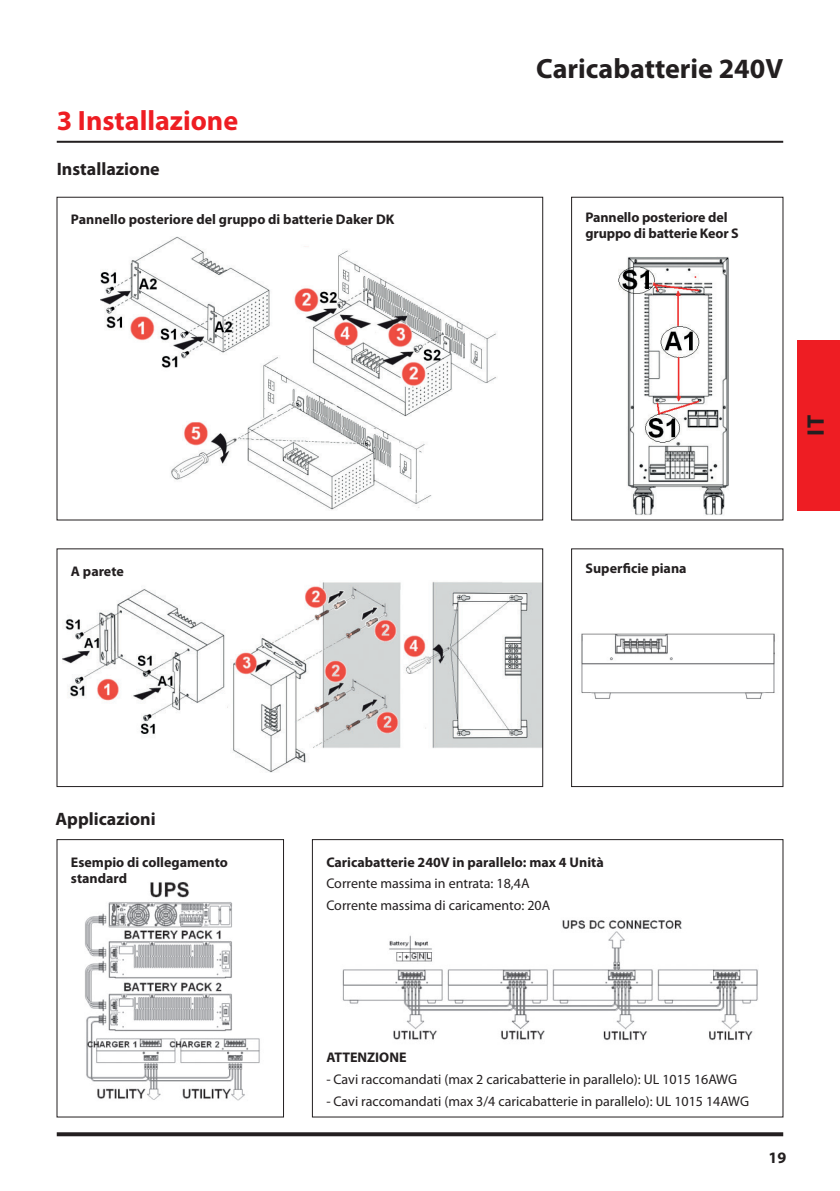
<style>
.page{position:relative;width:840px;height:1191px;background:#fff}
.page>*{position:absolute;margin:0;border:0;box-sizing:border-box;transform-origin:0 0}
.t1{font:700 28px "Myriad Pro";color:#231f20}
.t2{font:700 28px "Myriad Pro";color:#ee1d23}
.t3{font:700 24px "Myriad Pro";color:#231f20}
.t4{font:700 18px "Myriad Pro";color:#231f20}
.t5{font:700 16px "Myriad Pro";color:#231f20}
.t6{font:700 14px/16.2px "Myriad Pro";color:#231f20}
.t7{font:14px/21.8px "Myriad Pro";color:#231f20}
</style>
<div class="page">
<hr style="left:57px;top:141px;width:725px;height:2px;background:#231f20">
<svg style="left:57px;top:1132px;width:725px;height:4px;background:#322e2f"></svg>
<div style="left:797px;top:340px;width:42px;height:170px;background:#ee1d23"></div>
<img style="left:101px;top:236px;width:396px;height:274px">
<div style="left:57px;top:197px;width:485px;height:323px;border:1px solid #231f20"></div>
<img style="left:63px;top:581px;width:477px;height:192px">
<div style="left:57px;top:548px;width:485px;height:239px;border:1px solid #231f20"></div>
<img style="left:618px;top:257px;width:111px;height:258px">
<div style="left:571px;top:197px;width:211px;height:323px;border:1px solid #231f20"></div>
<img style="left:581px;top:633px;width:194px;height:66px">
<div style="left:571px;top:548px;width:211px;height:239px;border:1px solid #231f20"></div>
<img style="left:85px;top:882px;width:175px;height:219px">
<img style="left:342px;top:920px;width:416px;height:121px">
<div style="left:312px;top:839px;width:470px;height:278px;border:1px solid #231f20"></div>
<h1 class="t2" style="left:57px;top:103px;width:183px">3 Installazione</h1>
<p class="t4" style="left:57px;top:157px;width:104px">Installazione</p>
<h1 class="t1" style="left:536px;top:50px;width:248px">Caricabatterie 240V</h1>
<p class="t6" style="left:71px;top:211px;width:325px">Pannello posteriore del gruppo di batterie Daker DK</p>
<p class="t6" style="left:585px;top:208px;width:155px">Pannello posteriore del gruppo di batterie Keor S</p>
<p class="t6" style="left:71px;top:562px;width:54px">A parete</p>
<p class="t6" style="left:585px;top:560px;width:103px">Superficie piana</p>
<h2 class="t3" style="left:799px;top:435px;width:22px;rotate:-90deg">IT</h2>
<p class="t4" style="left:55px;top:807px;width:102px">Applicazioni</p>
<p class="t6" style="left:71px;top:853px;width:158px">Esempio di collegamento standard</p>
<p class="t6" style="left:326px;top:853px;width:279px">Caricabatterie 240V in parallelo: max 4 Unità</p>
<p class="t7" style="left:326px;top:872px;width:225px">Corrente massima in entrata: 18,4A<br>Corrente massima di caricamento: 20A</p>
<p class="t6" style="left:326px;top:1049px;width:82px">ATTENZIONE</p>
<p class="t7" style="left:326px;top:1068px;width:412px">- Cavi raccomandati (max 2 caricabatterie in parallelo): UL 1015 16AWG</p>
<p class="t7" style="left:326px;top:1090px;width:424px">- Cavi raccomandati (max 3/4 caricabatterie in parallelo): UL 1015 14AWG</p>
<p class="t5" style="left:768px;top:1146px;width:19px">19</p>
</div>
